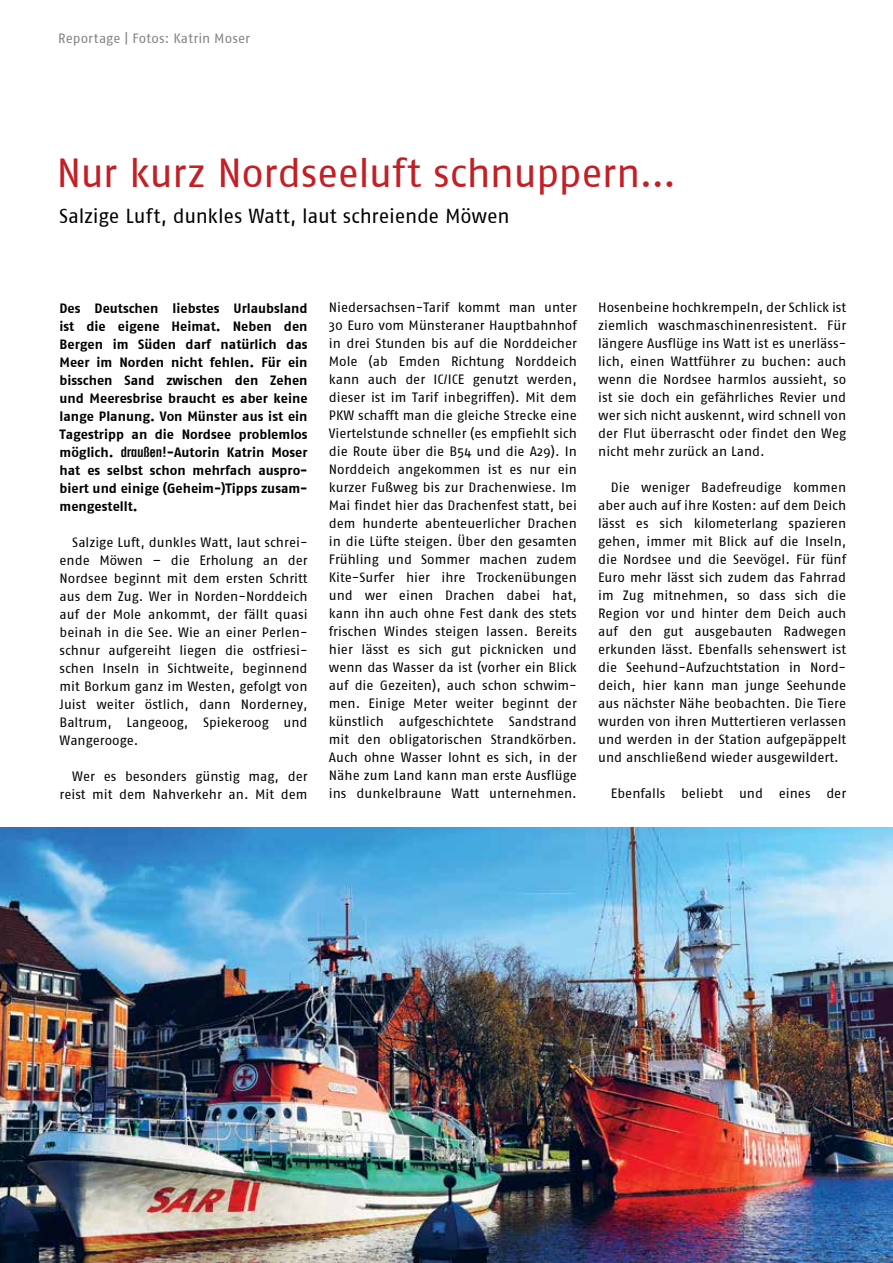
<style>
.page{position:relative;width:893px;height:1263px;background:#fff}
.page>*{position:absolute;margin:0;border:0;box-sizing:border-box;transform-origin:0 0}
.t1{font:40.5px "Fago No Regular Roman";letter-spacing:-.015em;color:#c22026}
.t2{font:20.25px "Fago No Regular Roman";letter-spacing:-.015em;color:#000}
.t3{font:13.5px/18px "Fago No Regular Roman";color:#000;text-align:justify}
.t4{font:13.5px/18px "Fago No Bold Roman";color:#000;text-align:justify}
.t5{font:13.5px "Fago No Regular Roman";letter-spacing:.01em;color:#808285}
.s1{font-family:"Fago No Regular Roman"}
</style>
<div class="page">
<img style="left:0;top:827px;width:893px;height:436px">
<p class="t5" style="left:58px;top:30px;width:193px">Reportage | Fotos: Katrin Moser</p>
<h1 class="t1" style="left:56px;top:149px;width:622px">Nur kurz Nordseeluft schnuppern…</h1>
<h2 class="t2" style="left:59px;top:204px;width:452px">Salzige Luft, dunkles Watt, laut schreiende Möwen</h2>
<p class="t4" style="left:60px;top:299px;width:250px">Des Deutschen liebstes Urlaubsland ist die eigene Heimat. Neben den Bergen im Süden darf natürlich das Meer im Norden nicht fehlen. Für ein bisschen Sand zwischen den Zehen und Meeresbrise braucht es aber keine lange Planung. Von Münster aus ist ein Tagestripp an die Nordsee problemlos möglich. <span class="s1">~</span>-Autorin Katrin Moser hat es selbst schon mehrfach auspro&shy;biert und einige (Geheim-)Tipps zusam&shy;mengestellt.</p>
<p class="t3" style="left:60px;top:533px;width:250px;text-indent:13px">Salzige Luft, dunkles Watt, laut schrei&shy;ende Möwen – die Erholung an der Nordsee beginnt mit dem ersten Schritt aus dem Zug. Wer in Norden-Norddeich auf der Mole ankommt, der fällt quasi beinah in die See. Wie an einer Perlen&shy;schnur aufgereiht liegen die ostfriesi&shy;schen Inseln in Sichtweite, beginnend mit Borkum ganz im Westen, gefolgt von Juist weiter östlich, dann Norderney, Baltrum, Langeoog, Spiekeroog und Wangerooge.</p>
<p class="t3" style="left:60px;top:767px;width:250px;text-align:right">Wer es besonders günstig mag, der reist mit dem Nahverkehr an. Mit dem</p>
<p class="t3" style="left:329px;top:299px;width:250px">Niedersachsen-Tarif kommt man unter 30 Euro vom Münsteraner Hauptbahnhof in drei Stunden bis auf die Norddeicher Mole (ab Emden Richtung Norddeich kann auch der IC/ICE genutzt werden, dieser ist im Tarif inbegriffen). Mit dem PKW schafft man die gleiche Strecke eine Viertelstunde schneller (es empfiehlt sich die Route über die B54 und die A29). In Norddeich angekommen ist es nur ein kurzer Fußweg bis zur Drachenwiese. Im Mai findet hier das Drachenfest statt, bei dem hunderte abenteuerlicher Drachen in die Lüfte steigen. Über den gesamten Frühling und Sommer machen zudem Kite-Surfer hier ihre Trockenübungen und wer einen Drachen dabei hat, kann ihn auch ohne Fest dank des stets frischen Windes steigen lassen. Bereits hier lässt es sich gut picknicken und wenn das Wasser da ist (vorher ein Blick auf die Gezeiten), auch schon schwim&shy;men. Einige Meter weiter beginnt der künstlich aufgeschichtete Sandstrand mit den obligatorischen Strandkörben.<br>Auch ohne Wasser lohnt es sich, in der Nähe zum Land kann man erste Ausflüge ins dunkelbraune Watt unternehmen.</p>
<p class="t3" style="left:598px;top:298px;width:250px">Hosenbeine hochkrempeln, der Schlick ist ziemlich waschmaschinenresistent. Für längere Ausflüge ins Watt ist es unerläss&shy;lich, einen Wattführer zu buchen: auch wenn die Nordsee harmlos aussieht, so ist sie doch ein gefährliches Revier und wer sich nicht auskennt, wird schnell von der Flut überrascht oder findet den Weg nicht mehr zurück an Land.</p>
<p class="t3" style="left:598px;top:478px;width:250px;text-indent:13px">Die weniger Badefreudige kommen aber auch auf ihre Kosten: auf dem Deich lässt es sich kilometerlang spazieren gehen, immer mit Blick auf die Inseln, die Nordsee und die Seevögel. Für fünf Euro mehr lässt sich zudem das Fahrrad im Zug mitnehmen, so dass sich die Region vor und hinter dem Deich auch auf den gut ausgebauten Radwegen erkunden lässt. Ebenfalls sehenswert ist die Seehund-Aufzuchtstation in Nord&shy;deich, hier kann man junge Seehunde aus nächster Nähe beobachten. Die Tiere wurden von ihren Muttertieren verlassen und werden in der Station aufgepäppelt und anschließend wieder ausgewildert.</p>
<p class="t3" style="left:611px;top:784px;width:237px">Ebenfalls beliebt und eines der</p>
</div>
